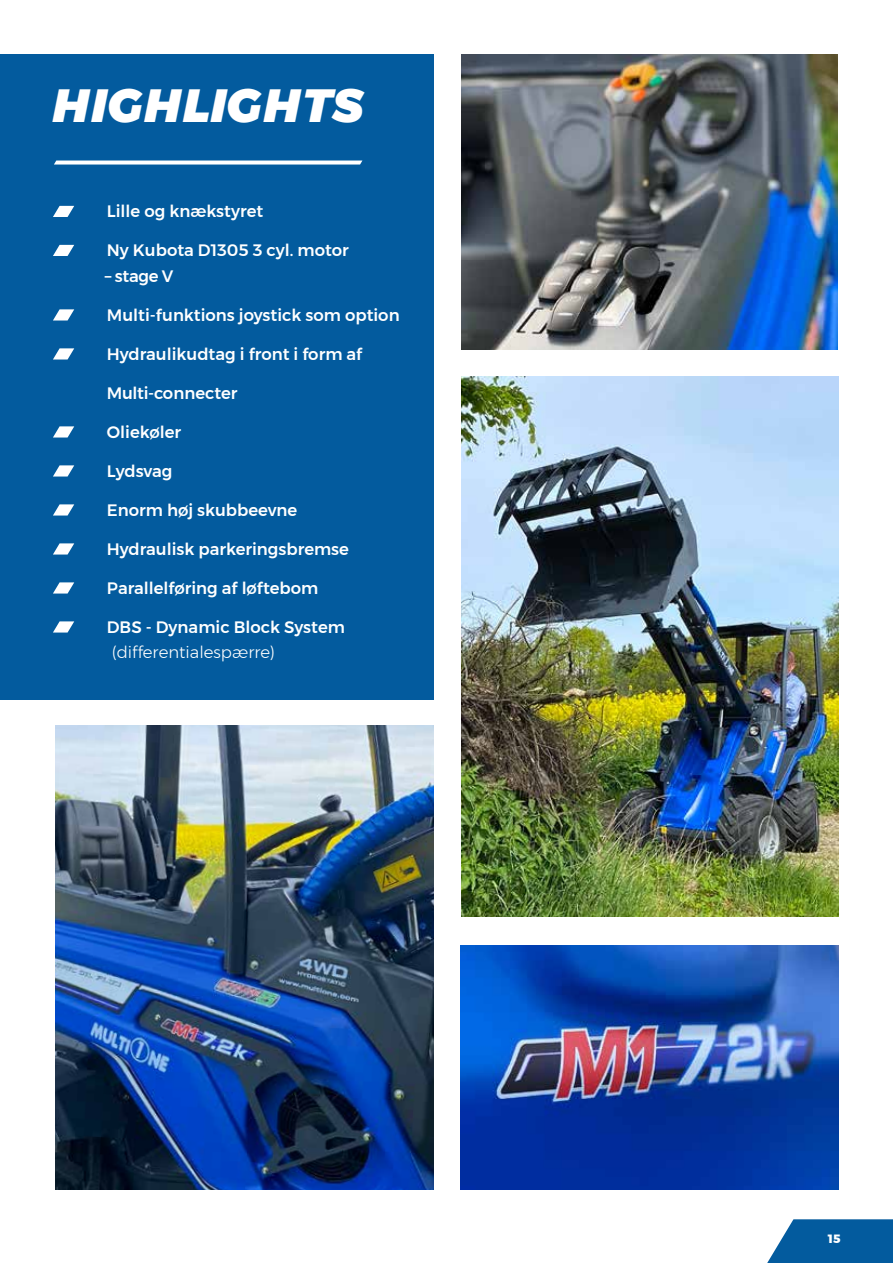
<style>
.page{position:relative;width:893px;height:1263px;background:#fff}
.page>*{position:absolute;margin:0;border:0;box-sizing:border-box;transform-origin:0 0}
.t1{font:italic 900 46.5px "Montserrat";letter-spacing:.01em;color:#fff}
.t2{font:500 16.5px "Montserrat";color:#fff}
.t3{font:300 16.5px "Montserrat";color:#fff}
.t4{font:800 12px "Montserrat";color:#fff}
</style>
<div class="page">
<svg style="left:767px;top:1219px;width:126px;height:44px;background:#1f6da8"></svg>
<div style="left:0;top:54px;width:434px;height:645px;background:#035b9e"></div>
<svg style="left:53px;top:206px;width:21px;height:11px"></svg>
<svg style="left:53px;top:245px;width:21px;height:11px"></svg>
<svg style="left:53px;top:309px;width:21px;height:11px"></svg>
<svg style="left:53px;top:348px;width:21px;height:11px"></svg>
<svg style="left:53px;top:426px;width:21px;height:11px"></svg>
<svg style="left:53px;top:465px;width:21px;height:11px"></svg>
<svg style="left:53px;top:504px;width:21px;height:11px"></svg>
<svg style="left:53px;top:543px;width:21px;height:11px"></svg>
<svg style="left:53px;top:582px;width:21px;height:11px"></svg>
<svg style="left:53px;top:621px;width:21px;height:11px"></svg>
<svg style="left:54px;top:161px;width:308px;height:4px"></svg>
<img style="left:461px;top:54px;width:377px;height:296px">
<img style="left:461px;top:377px;width:378px;height:539px">
<img style="left:460px;top:945px;width:379px;height:244px">
<img style="left:55px;top:725px;width:379px;height:464px">
<h1 class="t1" style="left:51px;top:68px;width:314px">HIGHLIGHTS</h1>
<p class="t2" style="left:107px;top:198px;width:158px">Lille og knækstyret</p>
<p class="t2" style="left:107px;top:237px;width:244px">Ny Kubota D1305 3 cyl. motor</p>
<p class="t2" style="left:105px;top:263px;width:70px">– stage V</p>
<p class="t2" style="left:107px;top:302px;width:294px">Multi-funktions joystick som option</p>
<p class="t2" style="left:107px;top:341px;width:257px">Hydraulikudtag i front i form af</p>
<p class="t2" style="left:107px;top:380px;width:132px">Multi-connecter</p>
<p class="t2" style="left:107px;top:419px;width:76px">Oliekøler</p>
<p class="t2" style="left:107px;top:458px;width:67px">Lydsvag</p>
<p class="t2" style="left:107px;top:497px;width:192px">Enorm høj skubbeevne</p>
<p class="t2" style="left:107px;top:536px;width:244px">Hydraulisk parkeringsbremse</p>
<p class="t2" style="left:107px;top:575px;width:213px">Parallelføring af løftebom</p>
<p class="t2" style="left:107px;top:614px;width:240px">DBS - Dynamic Block System</p>
<p class="t3" style="left:112px;top:640px;width:165px">(differentialespærre)</p>
<p class="t4" style="left:828px;top:1229px;width:14px">15</p>
</div>
